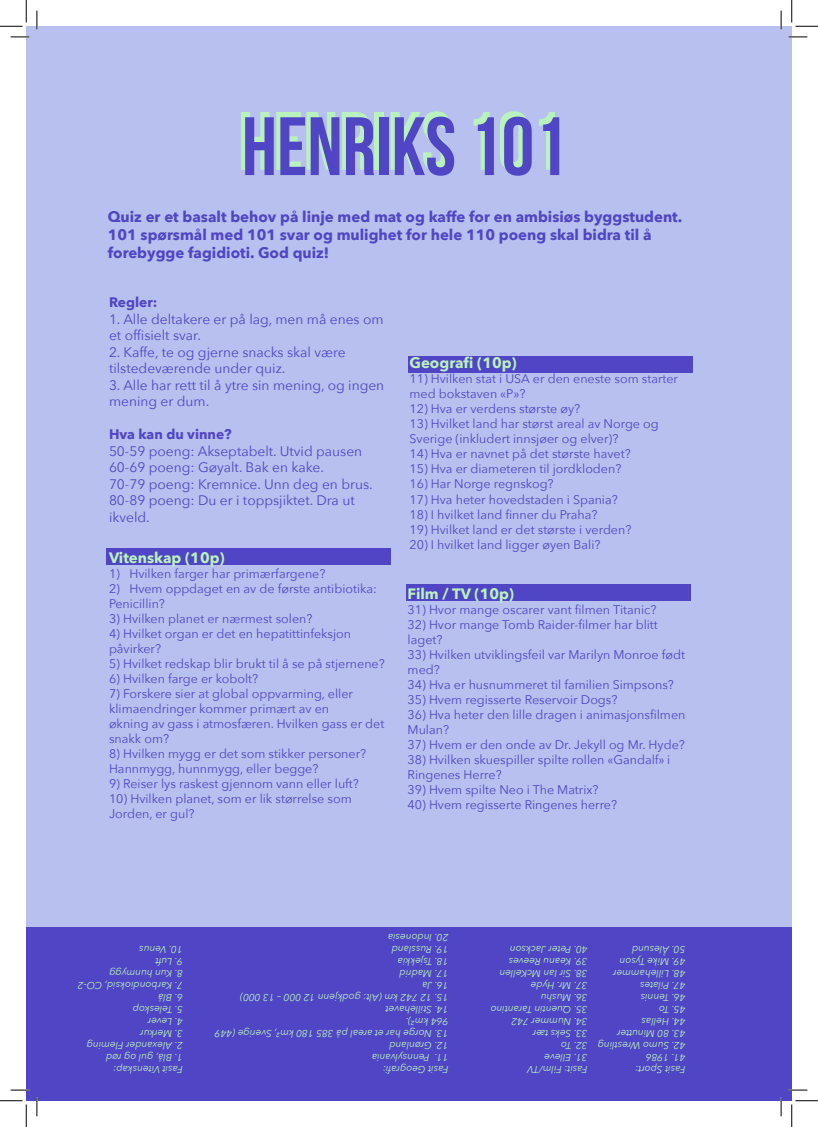
<style>
.page{position:relative;width:818px;height:1127px;background:#fff}
.page>*{position:absolute;margin:0;border:0;box-sizing:border-box;transform-origin:0 0}
.t1{font:700 82.5px "Bebas Neue";color:#5045c4}
.t2{font:700 15px/18px "Avenir Next";color:#5045c4}
.t3{font:700 15px "Avenir Next";color:#baf2be}
.t4{font:13.75px/16.5px "Avenir Next";color:#5045c4}
.t5{font:700 13.75px "Avenir Next";color:#5045c4}
.t6{font:12.5px/15px "Avenir Next";color:#5045c4}
.t7{font:italic 10px/12px "Avenir Next";color:#baf2be}
</style>
<div class="page">
<div style="left:26px;top:926px;width:766px;height:174px;background:#5045c4"></div>
<div style="left:26px;top:26px;width:766px;height:900px;background:#b7c0ee"></div>
<div style="left:408px;top:355px;width:284px;height:17px;background:#5045c4"></div>
<div style="left:106px;top:548px;width:285px;height:17px;background:#5045c4"></div>
<div style="left:406px;top:584px;width:285px;height:17px;background:#5045c4"></div>
<svg style="left:11px;top:36px;width:18px;height:2px"></svg>
<svg style="left:788px;top:36px;width:19px;height:2px"></svg>
<svg style="left:11px;top:1089px;width:18px;height:1px"></svg>
<svg style="left:788px;top:1089px;width:19px;height:1px"></svg>
<svg style="left:36px;top:11px;width:2px;height:18px"></svg>
<svg style="left:36px;top:1097px;width:2px;height:18px"></svg>
<svg style="left:780px;top:11px;width:2px;height:18px"></svg>
<svg style="left:780px;top:1097px;width:2px;height:18px"></svg>
<svg style="left:0;top:0;width:27px;height:27px"></svg>
<svg style="left:0;top:1100px;width:27px;height:26px"></svg>
<svg style="left:791px;top:0;width:27px;height:27px"></svg>
<svg style="left:791px;top:1100px;width:27px;height:26px"></svg>
<p class="t1" style="left:242px;top:101px;width:327px">HENRIKS 101</p>
<p class="t2" style="left:108px;top:207px;width:576px">Quiz er et basalt behov på linje med mat og kaffe for en ambisiøs byggstudent.<br>101 spørsmål med 101 svar og mulighet for hele 110 poeng skal bidra til å forebygge fagidioti. God quiz!</p>
<p class="t5" style="left:109px;top:290px;width:50px">Regler:</p>
<p class="t4" style="left:109px;top:310px;width:276px">1. Alle deltakere er på lag, men må enes om et offisielt svar.</p>
<p class="t4" style="left:109px;top:343px;width:238px">2. Kaffe, te og gjerne snacks skal være tilstedeværende under quiz.</p>
<p class="t4" style="left:109px;top:376px;width:277px">3. Alle har rett til å ytre sin mening, og ingen mening er dum.</p>
<p class="t5" style="left:109px;top:422px;width:124px">Hva kan du vinne?</p>
<p class="t4" style="left:109px;top:442px;width:255px">50-59 poeng: Akseptabelt. Utvid pausen</p>
<p class="t4" style="left:109px;top:458px;width:216px">60-69 poeng: Gøyalt. Bak en kake.</p>
<p class="t4" style="left:109px;top:475px;width:265px">70-79 poeng: Kremnice. Unn deg en brus.</p>
<p class="t4" style="left:109px;top:491px;width:247px">80-89 poeng: Du er i toppsjiktet. Dra ut ikveld.</p>
<p class="t3" style="left:109px;top:545px;width:117px">Vitenskap (10p)</p>
<p class="t6" style="left:109px;top:565px;width:218px">1) Hvilken farger har primærfargene?</p>
<p class="t6" style="left:109px;top:580px;width:269px">2) Hvem oppdaget en av de første antibiotika:<br>Penicillin?</p>
<p class="t6" style="left:109px;top:610px;width:205px">3) Hvilken planet er nærmest solen?</p>
<p class="t6" style="left:109px;top:625px;width:244px">4) Hvilket organ er det en hepatittinfeksjon påvirker?</p>
<p class="t6" style="left:109px;top:655px;width:277px">5) Hvilket redskap blir brukt til å se på stjernene?</p>
<p class="t6" style="left:109px;top:670px;width:151px">6) Hvilken farge er kobolt?</p>
<p class="t6" style="left:109px;top:685px;width:245px">7) Forskere sier at global oppvarming, eller klimaendringer kommer primært av en</p>
<p class="t6" style="left:109px;top:715px;width:277px">økning av gass i atmosfæren. Hvilken gass er det snakk om?</p>
<p class="t6" style="left:109px;top:745px;width:259px">8) Hvilken mygg er det som stikker personer?<br>Hannmygg, hunnmygg, eller begge?</p>
<p class="t6" style="left:109px;top:775px;width:251px">9) Reiser lys raskest gjennom vann eller luft?</p>
<p class="t6" style="left:109px;top:790px;width:244px">10) Hvilken planet, som er lik størrelse som<br>Jorden, er gul?</p>
<p class="t3" style="left:409px;top:350px;width:109px">Geografi (10p)</p>
<p class="t6" style="left:409px;top:371px;width:270px">11) Hvilken stat i USA er den eneste som starter med bokstaven «P»?</p>
<p class="t6" style="left:409px;top:401px;width:172px">12) Hva er verdens største øy?</p>
<p class="t6" style="left:409px;top:416px;width:251px">13) Hvilket land har størst areal av Norge og<br>Sverige (inkludert innsjøer og elver)?</p>
<p class="t6" style="left:409px;top:446px;width:223px">14) Hva er navnet på det største havet?</p>
<p class="t6" style="left:409px;top:461px;width:213px">15) Hva er diameteren til jordkloden?</p>
<p class="t6" style="left:409px;top:476px;width:146px">16) Har Norge regnskog?</p>
<p class="t6" style="left:409px;top:491px;width:210px">17) Hva heter hovedstaden i Spania?</p>
<p class="t6" style="left:409px;top:506px;width:190px">18) I hvilket land finner du Praha?</p>
<p class="t6" style="left:409px;top:521px;width:223px">19) Hvilket land er det største i verden?</p>
<p class="t6" style="left:409px;top:536px;width:193px">20) I hvilket land ligger øyen Bali?</p>
<p class="t3" style="left:408px;top:580px;width:108px">Film / TV (10p)</p>
<p class="t6" style="left:408px;top:601px;width:250px">31) Hvor mange oscarer vant filmen Titanic?</p>
<p class="t6" style="left:408px;top:616px;width:252px">32) Hvor mange Tomb Raider-filmer har blitt laget?</p>
<p class="t6" style="left:408px;top:646px;width:279px">33) Hvilken utviklingsfeil var Marilyn Monroe født med?</p>
<p class="t6" style="left:408px;top:676px;width:268px">34) Hva er husnummeret til familien Simpsons?</p>
<p class="t6" style="left:408px;top:691px;width:211px">35) Hvem regisserte Reservoir Dogs?</p>
<p class="t6" style="left:408px;top:706px;width:279px">36) Hva heter den lille dragen i animasjonsfilmen<br>Mulan?</p>
<p class="t6" style="left:408px;top:736px;width:279px">37) Hvem er den onde av Dr. Jekyll og Mr. Hyde?</p>
<p class="t6" style="left:408px;top:751px;width:264px">38) Hvilken skuespiller spilte rollen «Gandalf» i<br>Ringenes Herre?</p>
<p class="t6" style="left:408px;top:781px;width:192px">39) Hvem spilte Neo i The Matrix?</p>
<p class="t6" style="left:408px;top:796px;width:211px">40) Hvem regisserte Ringenes herre?</p>
<p class="t7" style="left:448px;top:943px;width:62px;rotate:-180deg">20. Indonesia</p>
<p class="t7" style="left:183px;top:955px;width:45px;rotate:-180deg">10. Venus</p>
<p class="t7" style="left:183px;top:967px;width:29px;rotate:-180deg">9. Luft</p>
<p class="t7" style="left:183px;top:979px;width:75px;rotate:-180deg">8. Kun hunmygg</p>
<p class="t7" style="left:448px;top:955px;width:58px;rotate:-180deg">19. Russland</p>
<p class="t7" style="left:448px;top:967px;width:52px;rotate:-180deg">18. Tsjekkia</p>
<p class="t7" style="left:588px;top:956px;width:79px;rotate:-180deg">40. Peter Jackson</p>
<p class="t7" style="left:588px;top:968px;width:81px;rotate:-180deg">39. Keanu Reeves</p>
<p class="t7" style="left:685px;top:956px;width:55px;rotate:-180deg">50. Ålesund</p>
<p class="t7" style="left:685px;top:968px;width:67px;rotate:-180deg">49. Mike Tyson</p>
<p class="t7" style="left:448px;top:979px;width:51px;rotate:-180deg">17. Madrid</p>
<p class="t7" style="left:588px;top:980px;width:90px;rotate:-180deg">38. Sir Ian McKellen</p>
<p class="t7" style="left:685px;top:980px;width:74px;rotate:-180deg">48. Lillehammer</p>
<p class="t7" style="left:183px;top:991px;width:107px;rotate:-180deg">7. Karbondioksid, CO-2</p>
<p class="t7" style="left:183px;top:1003px;width:26px;rotate:-180deg">6. Blå</p>
<p class="t7" style="left:183px;top:1015px;width:52px;rotate:-180deg">5. Teleskop</p>
<p class="t7" style="left:448px;top:991px;width:28px;rotate:-180deg">16. Ja</p>
<p class="t7" style="left:448px;top:1003px;width:210px;rotate:-180deg">15. 12 742 km (Alt: godkjenn 12 000 – 13 000)</p>
<p class="t7" style="left:588px;top:992px;width:58px;rotate:-180deg">37. Mr. Hyde</p>
<p class="t7" style="left:588px;top:1004px;width:49px;rotate:-180deg">36. Mushu</p>
<p class="t7" style="left:685px;top:992px;width:47px;rotate:-180deg">47. Pilates</p>
<p class="t7" style="left:685px;top:1004px;width:46px;rotate:-180deg">46. Tennis</p>
<p class="t7" style="left:448px;top:1015px;width:64px;rotate:-180deg">14. Stillehavet</p>
<p class="t7" style="left:588px;top:1016px;width:99px;rotate:-180deg">35. Quentin Tarantino</p>
<p class="t7" style="left:685px;top:1016px;width:28px;rotate:-180deg">45. To</p>
<p class="t7" style="left:183px;top:1027px;width:37px;rotate:-180deg">4. Lever</p>
<p class="t7" style="left:183px;top:1039px;width:44px;rotate:-180deg">3. Merkur</p>
<p class="t7" style="left:183px;top:1051px;width:98px;rotate:-180deg">2. Alexander Fleming</p>
<p class="t7" style="left:183px;top:1063px;width:78px;rotate:-180deg">1. Blå, gul og rød</p>
<p class="t7" style="left:183px;top:1075px;width:71px;rotate:-180deg">Fasit Vitenskap:</p>
<p class="t7" style="left:448px;top:1039px;width:235px;rotate:-180deg">13. Norge har et areal på 385 180 km², Sverige (449<br>964 km²).</p>
<p class="t7" style="left:448px;top:1051px;width:61px;rotate:-180deg">12. Grønland</p>
<p class="t7" style="left:448px;top:1063px;width:78px;rotate:-180deg">11. Pennsylvania</p>
<p class="t7" style="left:448px;top:1075px;width:67px;rotate:-180deg">Fasit Geografi:</p>
<p class="t7" style="left:588px;top:1028px;width:78px;rotate:-180deg">34. Nummer 742</p>
<p class="t7" style="left:685px;top:1028px;width:45px;rotate:-180deg">44. Hellas</p>
<p class="t7" style="left:588px;top:1040px;width:56px;rotate:-180deg">33. Seks tær</p>
<p class="t7" style="left:685px;top:1040px;width:70px;rotate:-180deg">43. 80 Minutter</p>
<p class="t7" style="left:588px;top:1052px;width:28px;rotate:-180deg">32. To</p>
<p class="t7" style="left:685px;top:1052px;width:89px;rotate:-180deg">42. Sumo Wrestling</p>
<p class="t7" style="left:588px;top:1064px;width:45px;rotate:-180deg">31. Elleve</p>
<p class="t7" style="left:685px;top:1064px;width:41px;rotate:-180deg">41. 1986</p>
<p class="t7" style="left:588px;top:1076px;width:62px;rotate:-180deg">Fasit: Film/TV</p>
<p class="t7" style="left:685px;top:1076px;width:52px;rotate:-180deg">Fasit Sport:</p>
</div>
